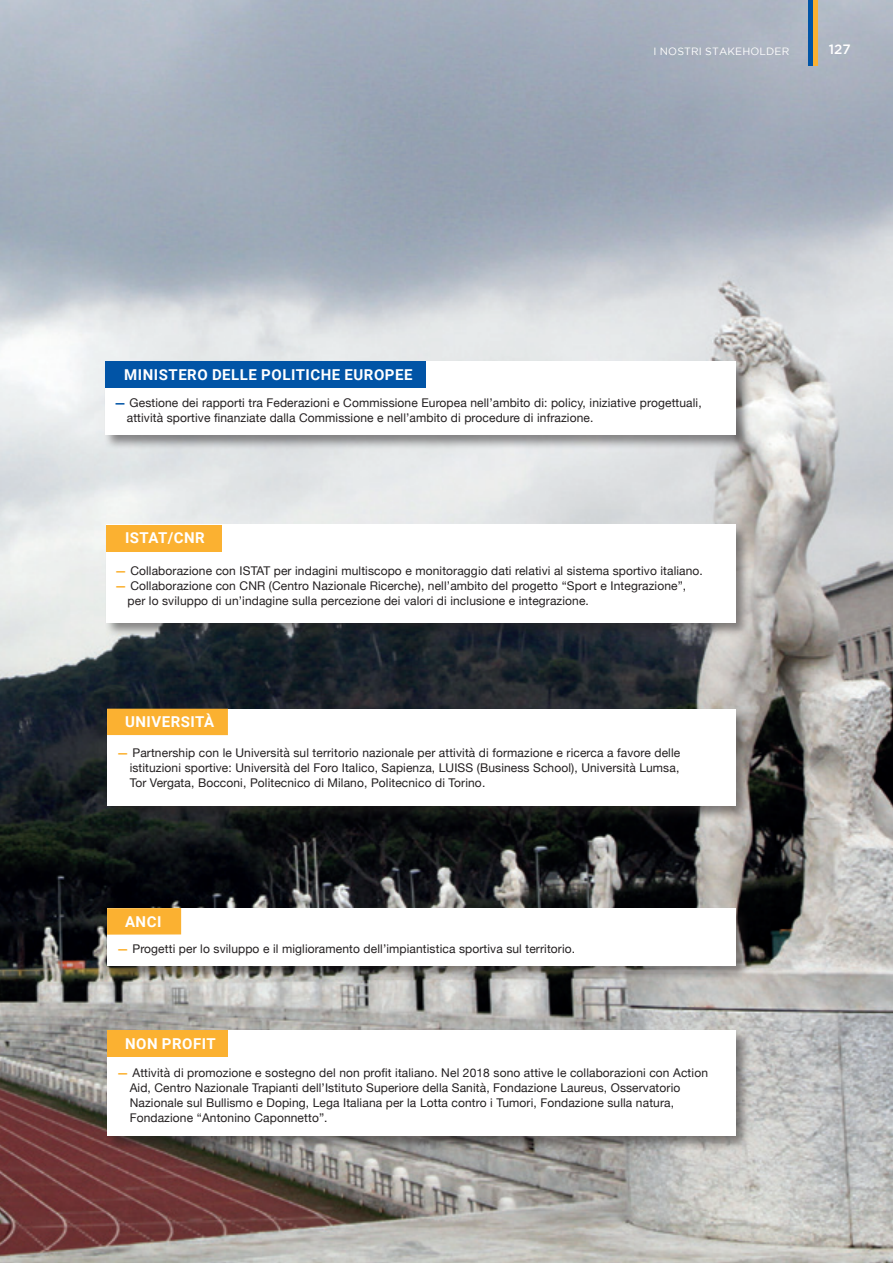
<style>
.page{position:relative;width:893px;height:1263px;background:#fff}
.page>*{position:absolute;margin:0;border:0;box-sizing:border-box;transform-origin:0 0}
.t1{font:700 15px "Roboto";letter-spacing:.035em;color:#fff}
.t2{font:500 13.5px "Gotham";color:#fff}
.t3{font:12px/15px "Helvetica Neue";letter-spacing:.01em;color:#231f20}
.t4{font:10.5px "Gotham";letter-spacing:.015em;color:#fff}
.s1{font-weight:700;color:#0154a6}
.s2{font-weight:700;color:#fbb131}
</style>
<div class="page">
<img style="left:0;top:0;width:893px;height:1263px">
<hr style="left:813px;top:0;width:4px;height:66px;background:#fbb131">
<hr style="left:809px;top:0;width:4px;height:66px;background:#0154a6">
<div style="left:103px;top:359px;width:647px;height:90px;background:#231f20;opacity:.5"></div>
<div style="left:105px;top:361px;width:631px;height:74px;background:#fff"></div>
<div style="left:105px;top:361px;width:321px;height:27px;background:#0154a6"></div>
<div style="left:104px;top:523px;width:646px;height:114px;background:#231f20;opacity:.5"></div>
<div style="left:106px;top:525px;width:630px;height:98px;background:#fff"></div>
<div style="left:106px;top:525px;width:116px;height:26px;background:#fbb131"></div>
<div style="left:105px;top:707px;width:645px;height:113px;background:#231f20;opacity:.5"></div>
<div style="left:107px;top:709px;width:629px;height:97px;background:#fff"></div>
<div style="left:107px;top:709px;width:121px;height:26px;background:#fbb131"></div>
<div style="left:105px;top:906px;width:645px;height:73px;background:#231f20;opacity:.5"></div>
<div style="left:107px;top:908px;width:629px;height:57px;background:#fff"></div>
<div style="left:107px;top:908px;width:74px;height:27px;background:#fbb131"></div>
<div style="left:105px;top:1028px;width:645px;height:122px;background:#231f20;opacity:.5"></div>
<div style="left:107px;top:1030px;width:629px;height:106px;background:#fff"></div>
<div style="left:107px;top:1030px;width:121px;height:26px;background:#fbb131"></div>
<p class="t1" style="left:124px;top:364px;width:290px">MINISTERO DELLE POLITICHE EUROPEE</p>
<p class="t4" style="left:653px;top:46px;width:137px">I NOSTRI STAKEHOLDER</p>
<p class="t2" style="left:829px;top:42px;width:23px">127</p>
<p class="t3" style="left:127px;top:396px;width:576px;text-indent:-13px"><span class="s1">—</span> Gestione dei rapporti tra Federazioni e Commissione Europea nell’ambito di: policy, iniziative progettuali, attività sportive finanziate dalla Commissione e nell’ambito di procedure di infrazione.</p>
<p class="t1" style="left:125px;top:528px;width:81px">ISTAT/CNR</p>
<p class="t3" style="left:115px;top:564px;width:590px"><span class="s2">—</span> Collaborazione con ISTAT per indagini multiscopo e monitoraggio dati relativi al sistema sportivo italiano.</p>
<p class="t3" style="left:128px;top:579px;width:560px;text-indent:-13px"><span class="s2">—</span> Collaborazione con CNR (Centro Nazionale Ricerche), nell’ambito del progetto “Sport e Integrazione”, per lo sviluppo di un’indagine sulla percezione dei valori di inclusione e integrazione.</p>
<p class="t1" style="left:125px;top:711px;width:91px">UNIVERSITÀ</p>
<p class="t3" style="left:130px;top:746px;width:552px;text-align:justify;text-indent:-13px"><span class="s2">—</span> Partnership con le Università sul territorio nazionale per attività di formazione e ricerca a favore delle istituzioni sportive: Università del Foro Italico, Sapienza, LUISS (Business School), Università Lumsa, Tor Vergata, Bocconi, Politecnico di Milano, Politecnico di Torino.</p>
<p class="t1" style="left:125px;top:911px;width:38px">ANCI</p>
<p class="t3" style="left:117px;top:942px;width:460px"><span class="s2">—</span> Progetti per lo sviluppo e il miglioramento dell’impiantistica sportiva sul territorio.</p>
<p class="t1" style="left:125px;top:1033px;width:92px">NON PROFIT</p>
<p class="t3" style="left:130px;top:1066px;width:580px;text-indent:-13px"><span class="s2">—</span> Attività di promozione e sostegno del non profit italiano. Nel 2018 sono attive le collaborazioni con Action Aid, Centro Nazionale Trapianti dell’Istituto Superiore della Sanità, Fondazione Laureus, Osservatorio Nazionale sul Bullismo e Doping, Lega Italiana per la Lotta contro i Tumori, Fondazione sulla natura, Fondazione “Antonino Caponnetto”.</p>
</div>
